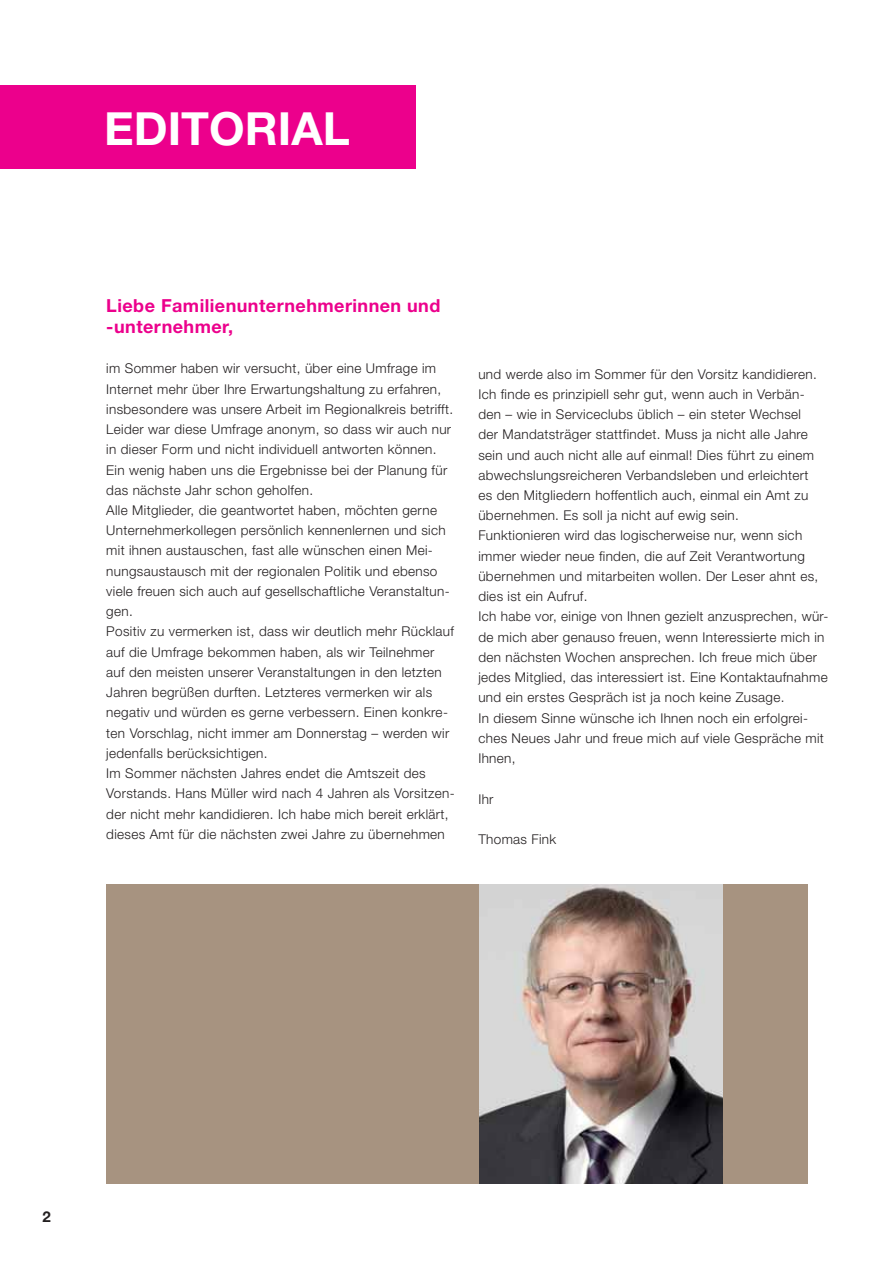
<style>
.page{position:relative;width:893px;height:1263px;background:#fff}
.page>*{position:absolute;margin:0;border:0;box-sizing:border-box;transform-origin:0 0}
.t1{font:700 45.75px "Helvetica Neue";color:#fff}
.t2{font:700 18px/21px "Helvetica Neue";letter-spacing:.025em;color:#ec008c}
.t3{font:700 15px "Helvetica Neue";color:#231f20}
.t4{font:300 13.5px/20.2px "Helvetica Neue";letter-spacing:.025em;color:#231f20}
</style>
<div class="page">
<div style="left:0;top:85px;width:415px;height:84px;background:#ec008c"></div>
<div style="left:106px;top:884px;width:702px;height:300px;background:#a79380"></div>
<img style="left:479px;top:884px;width:243px;height:300px">
<h1 class="t1" style="left:104px;top:112px;width:247px">EDITORIAL</h1>
<h2 class="t2" style="left:106px;top:297px;width:335px">Liebe Familienunternehmerinnen und -unternehmer,</h2>
<p class="t4" style="left:106px;top:360px;width:350px">im Sommer haben wir versucht, über eine Umfrage im Internet mehr über Ihre Erwartungshaltung zu erfahren, insbesondere was unsere Arbeit im Regionalkreis betrifft.<br>Leider war diese Umfrage anonym, so dass wir auch nur in dieser Form und nicht individuell antworten können.<br>Ein wenig haben uns die Ergebnisse bei der Planung für das nächste Jahr schon geholfen.<br>Alle Mitglieder, die geantwortet haben, möchten gerne Unternehmerkollegen persönlich kennenlernen und sich mit ihnen austauschen, fast alle wünschen einen Mei&shy;nungsaustausch mit der regionalen Politik und ebenso viele freuen sich auch auf gesellschaftliche Veranstaltun&shy;gen.<br>Positiv zu vermerken ist, dass wir deutlich mehr Rücklauf auf die Umfrage bekommen haben, als wir Teilnehmer auf den meisten unserer Veranstaltungen in den letzten Jahren begrüßen durften. Letzteres vermerken wir als negativ und würden es gerne verbessern. Einen konkre&shy;ten Vorschlag, nicht immer am Donnerstag – werden wir jedenfalls berücksichtigen.<br>Im Sommer nächsten Jahres endet die Amtszeit des Vorstands. Hans Müller wird nach 4 Jahren als Vorsitzen&shy;der nicht mehr kandidieren. Ich habe mich bereit erklärt, dieses Amt für die nächsten zwei Jahre zu übernehmen</p>
<p class="t4" style="left:478px;top:365px;width:351px">und werde also im Sommer für den Vorsitz kandidieren.<br>Ich finde es prinzipiell sehr gut, wenn auch in Verbän&shy;den – wie in Serviceclubs üblich – ein steter Wechsel<br>der Mandatsträger stattfindet. Muss ja nicht alle Jahre sein und auch nicht alle auf einmal! Dies führt zu einem abwechslungsreicheren Verbandsleben und erleichtert<br>es den Mitgliedern hoffentlich auch, einmal ein Amt zu übernehmen. Es soll ja nicht auf ewig sein.<br>Funktionieren wird das logischerweise nur, wenn sich immer wieder neue finden, die auf Zeit Verantwortung übernehmen und mitarbeiten wollen. Der Leser ahnt es, dies ist ein Aufruf.<br>Ich habe vor, einige von Ihnen gezielt anzusprechen, wür&shy;de mich aber genauso freuen, wenn Interessierte mich in den nächsten Wochen ansprechen. Ich freue mich über jedes Mitglied, das interessiert ist. Eine Kontaktaufnahme und ein erstes Gespräch ist ja noch keine Zusage.<br>In diesem Sinne wünsche ich Ihnen noch ein erfolgrei&shy;ches Neues Jahr und freue mich auf viele Gespräche mit Ihnen,</p>
<p class="t4" style="left:478px;top:790px;width:17px">Ihr</p>
<p class="t4" style="left:478px;top:830px;width:79px">Thomas Fink</p>
<p class="t3" style="left:43px;top:1211px;width:10px">2</p>
</div>
